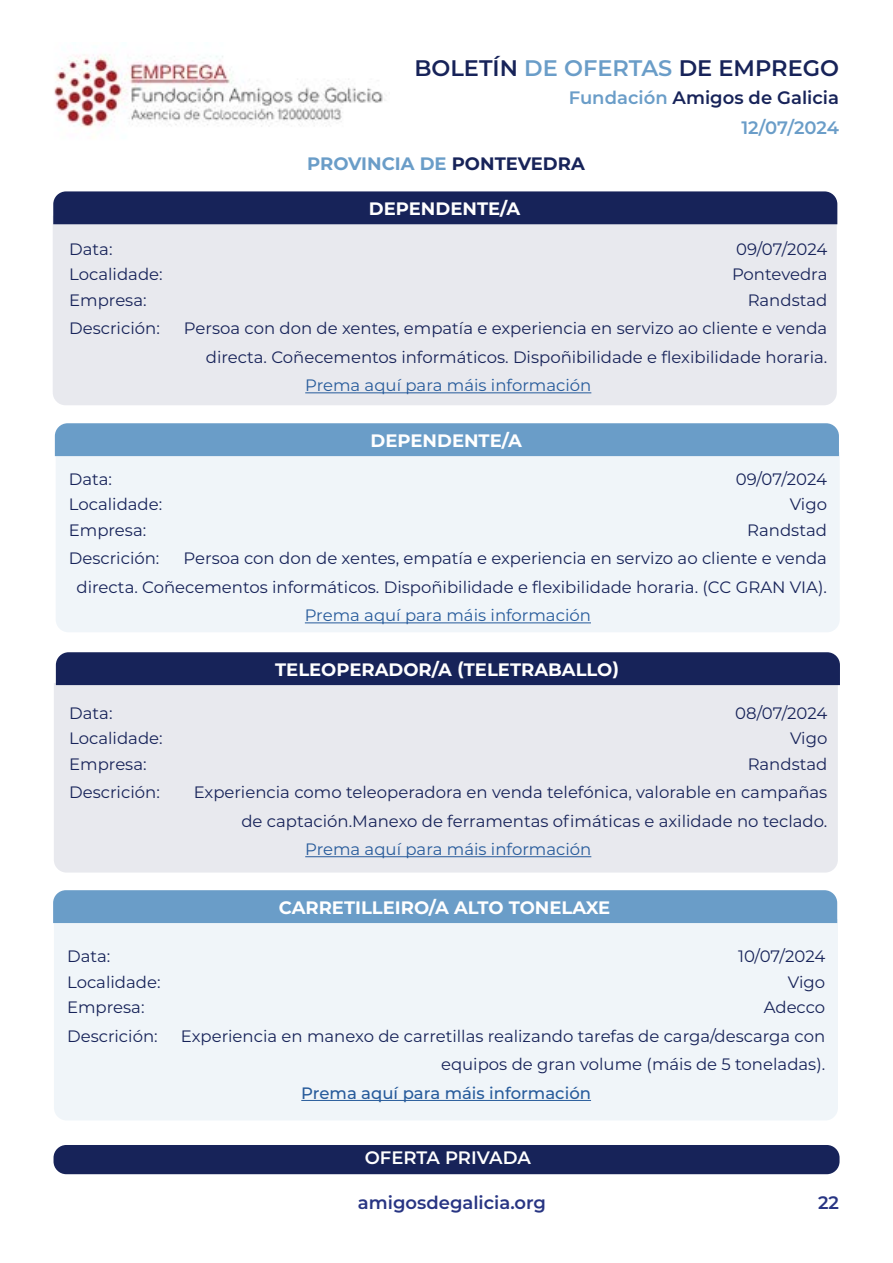
<style>
.page{position:relative;width:893px;height:1263px;background:#fff}
.page>*{position:absolute;margin:0;border:0;box-sizing:border-box;transform-origin:0 0}
.t1{font:600 22.5px "Montserrat";color:#172359}
.t2{font:700 18px "Montserrat";color:#fff}
.t3{font:600 18px "Montserrat";color:#172359}
.t4{font:600 18px "Montserrat";color:#283583}
.t5{font:700 18px "Montserrat";color:#6a9dc8}
.t6{font:600 18px "Montserrat";letter-spacing:-.005em;color:#fff}
.t7{font:600 18px "Montserrat";letter-spacing:-.005em;color:#6a9dc8}
.t8{font:16.5px/28.5px "Montserrat";color:#172359;text-align:right}
.t9{font:16.5px "Montserrat";color:#275b9b}
.t10{font:500 16.5px "Montserrat";color:#275b9b}
.s1{color:#6a9dc8}
.s2{color:#172359}
</style>
<div class="page">
<img style="left:54px;top:54px;width:333px;height:83px">
<div style="left:54px;top:1145px;width:785px;height:29px;background:#172359;border-radius:13px"></div>
<div style="left:53px;top:224px;width:784px;height:181px;background:#e8e9ee"></div>
<div style="left:53px;top:191px;width:784px;height:33px;background:#172359"></div>
<hr style="left:305px;top:392px;width:286px;height:1px;background:#275b9b">
<div style="left:54px;top:683px;width:784px;height:190px;background:#e8e9ee"></div>
<div style="left:56px;top:652px;width:784px;height:33px;background:#172359"></div>
<hr style="left:305px;top:856px;width:286px;height:1px;background:#275b9b">
<div style="left:56px;top:453px;width:784px;height:179px;background:#f0f5f9"></div>
<div style="left:54px;top:919px;width:784px;height:201px;background:#f0f5f9"></div>
<div style="left:55px;top:423px;width:784px;height:33px;background:#6a9dc8"></div>
<div style="left:53px;top:890px;width:784px;height:33px;background:#6a9dc8"></div>
<hr style="left:305px;top:622px;width:286px;height:1px;background:#275b9b">
<hr style="left:301px;top:1100px;width:290px;height:1px;background:#275b9b">
<h1 class="t1" style="left:414px;top:52px;width:426px">BOLETÍN <span class="s1">DE OFERTAS</span> DE EMPREGO</h1>
<p class="t3" style="left:569px;top:85px;width:272px"><span class="s1">Fundación</span> Amigos de Galicia</p>
<p class="t5" style="left:307px;top:150px;width:279px">PROVINCIA DE <span class="s2">PONTEVEDRA</span></p>
<p class="t2" style="left:369px;top:196px;width:153px">DEPENDENTE/A</p>
<p class="t7" style="left:741px;top:115px;width:99px">12/07/2024</p>
<p class="t8" style="left:69px;top:234px;width:45px">Data:</p>
<p class="t8" style="left:736px;top:234px;width:93px">09/07/2024</p>
<p class="t8" style="left:69px;top:259px;width:95px">Localidade:</p>
<p class="t8" style="left:732px;top:259px;width:97px">Pontevedra</p>
<p class="t8" style="left:69px;top:285px;width:79px">Empresa:</p>
<p class="t8" style="left:748px;top:285px;width:81px">Randstad</p>
<p class="t8" style="left:69px;top:313px;width:92px">Descrición:</p>
<p class="t8" style="left:184px;top:313px;width:645px">Persoa con don de xentes, empatía e experiencia en servizo ao cliente e venda directa. Coñecementos informáticos. Dispoñibilidade e flexibilidade horaria.</p>
<p class="t9" style="left:305px;top:374px;width:288px">Prema aquí para máis información</p>
<p class="t2" style="left:371px;top:428px;width:153px">DEPENDENTE/A</p>
<p class="t8" style="left:69px;top:464px;width:45px">Data:</p>
<p class="t8" style="left:736px;top:464px;width:93px">09/07/2024</p>
<p class="t8" style="left:69px;top:489px;width:95px">Localidade:</p>
<p class="t8" style="left:790px;top:489px;width:39px">Vigo</p>
<p class="t8" style="left:69px;top:515px;width:79px">Empresa:</p>
<p class="t8" style="left:747px;top:515px;width:81px">Randstad</p>
<p class="t8" style="left:69px;top:543px;width:92px">Descrición:</p>
<p class="t8" style="left:77px;top:543px;width:752px">Persoa con don de xentes, empatía e experiencia en servizo ao cliente e venda<br>directa. Coñecementos informáticos. Dispoñibilidade e flexibilidade horaria. (CC GRAN VIA).</p>
<p class="t9" style="left:305px;top:604px;width:288px">Prema aquí para máis información</p>
<p class="t2" style="left:275px;top:657px;width:346px">TELEOPERADOR/A (TELETRABALLO)</p>
<p class="t8" style="left:69px;top:698px;width:45px">Data:</p>
<p class="t8" style="left:735px;top:698px;width:94px">08/07/2024</p>
<p class="t8" style="left:69px;top:723px;width:95px">Localidade:</p>
<p class="t8" style="left:790px;top:723px;width:39px">Vigo</p>
<p class="t8" style="left:69px;top:749px;width:79px">Empresa:</p>
<p class="t8" style="left:748px;top:749px;width:81px">Randstad</p>
<p class="t8" style="left:69px;top:777px;width:92px">Descrición:</p>
<p class="t8" style="left:194px;top:777px;width:635px">Experiencia como teleoperadora en venda telefónica, valorable en campañas de captación.Manexo de ferramentas ofimáticas e axilidade no teclado.</p>
<p class="t9" style="left:305px;top:838px;width:288px">Prema aquí para máis información</p>
<p class="t2" style="left:279px;top:895px;width:333px">CARRETILLEIRO/A ALTO TONELAXE</p>
<p class="t8" style="left:67px;top:941px;width:45px">Data:</p>
<p class="t8" style="left:738px;top:941px;width:89px">10/07/2024</p>
<p class="t8" style="left:67px;top:967px;width:95px">Localidade:</p>
<p class="t8" style="left:788px;top:967px;width:39px">Vigo</p>
<p class="t8" style="left:67px;top:992px;width:79px">Empresa:</p>
<p class="t8" style="left:764px;top:992px;width:63px">Adecco</p>
<p class="t8" style="left:67px;top:1021px;width:92px">Descrición:</p>
<p class="t8" style="left:181px;top:1021px;width:646px">Experiencia en manexo de carretillas realizando tarefas de carga/descarga con equipos de gran volume (máis de 5 toneladas).</p>
<p class="t10" style="left:301px;top:1081px;width:291px">Prema aquí para máis información</p>
<p class="t6" style="left:365px;top:1145px;width:168px">OFERTA PRIVADA</p>
<p class="t4" style="left:358px;top:1190px;width:190px">amigosdegalicia.org</p>
<p class="t4" style="left:818px;top:1190px;width:22px">22</p>
</div>
